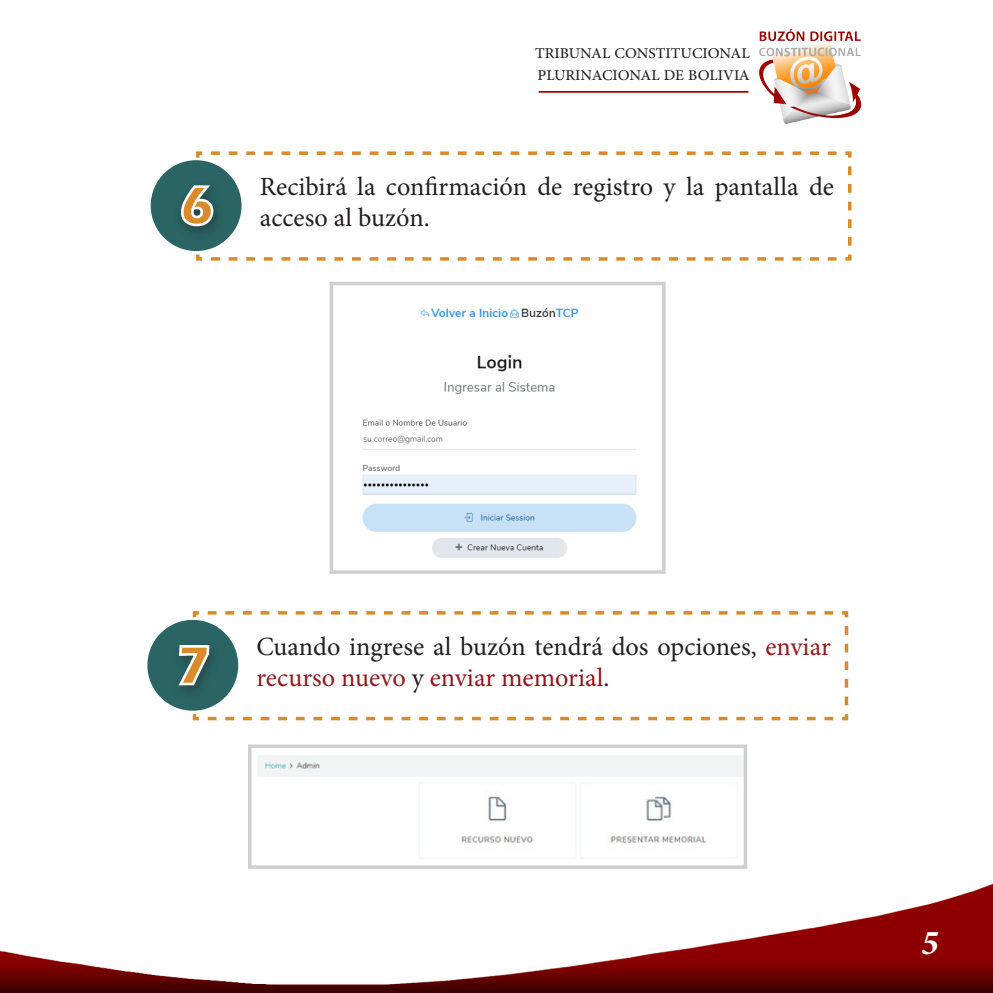
<style>
.page{position:relative;width:993px;height:993px;background:#fff}
.page>*{position:absolute;margin:0;border:0;box-sizing:border-box;transform-origin:0 0}
.t1{font:600 52.5px "Eras ITC";color:#da8a29}
.t2{font:italic 700 35px "Minion Pro";color:#fff}
.t3{font:26.25px/31.5px "Minion Pro";color:#231f20}
.t4{font:21px/22.8px "Adobe Arabic";color:#231f20}
.s1{color:#94191c}
.s2{color:#8e171a}
</style>
<div class="page">
<img style="left:748px;top:29px;width:114px;height:95px">
<hr style="left:538px;top:91px;width:210px;height:2px;background:#a80000">
<img style="left:0;top:884px;width:992px;height:108px">
<svg style="left:196px;top:151px;width:656px;height:110px"></svg>
<div style="left:150px;top:159px;width:92px;height:93px;background:#2a6465;border-radius:50%"></div>
<div style="left:149px;top:158px;width:94px;height:95px;border:2px solid #fff;border-radius:50%"></div>
<svg style="left:177px;top:185px;width:40px;height:65px"></svg>
<img style="left:362px;top:308px;width:275px;height:250px">
<div style="left:329px;top:281px;width:336px;height:292px;border:4px solid #cfcfcf"></div>
<svg style="left:192px;top:611px;width:657px;height:110px"></svg>
<div style="left:146px;top:618px;width:93px;height:93px;background:#2a6465;border-radius:50%"></div>
<div style="left:146px;top:618px;width:94px;height:94px;border:2px solid #fff;border-radius:50%"></div>
<div style="left:171px;top:638px;width:51px;height:62px;background:#2a6465"></div>
<svg style="left:174px;top:645px;width:39px;height:64px"></svg>
<img style="left:258px;top:755px;width:484px;height:88px">
<div style="left:248px;top:744px;width:499px;height:124px;border:4px solid #cfcfcf"></div>
<p class="t4" style="left:535px;top:39px;width:216px">TRIBUNAL CONSTITUCIONAL<br>PLURINACIONAL DE BOLIVIA</p>
<p class="t1" style="left:181px;top:176px;width:34px">6</p>
<p class="t3" style="left:260px;top:171px;width:575px">Recibirá la confirmación de registro y la pantalla de acceso al buzón.</p>
<p class="t1" style="left:178px;top:635px;width:34px">7</p>
<p class="t3" style="left:256px;top:630px;width:575px">Cuando ingrese al buzón tendrá dos opciones, <span class="s1">enviar recurso nuevo</span> y <span class="s2">enviar memorial</span>.</p>
<h2 class="t2" style="left:921px;top:917px;width:19px">5</h2>
</div>
